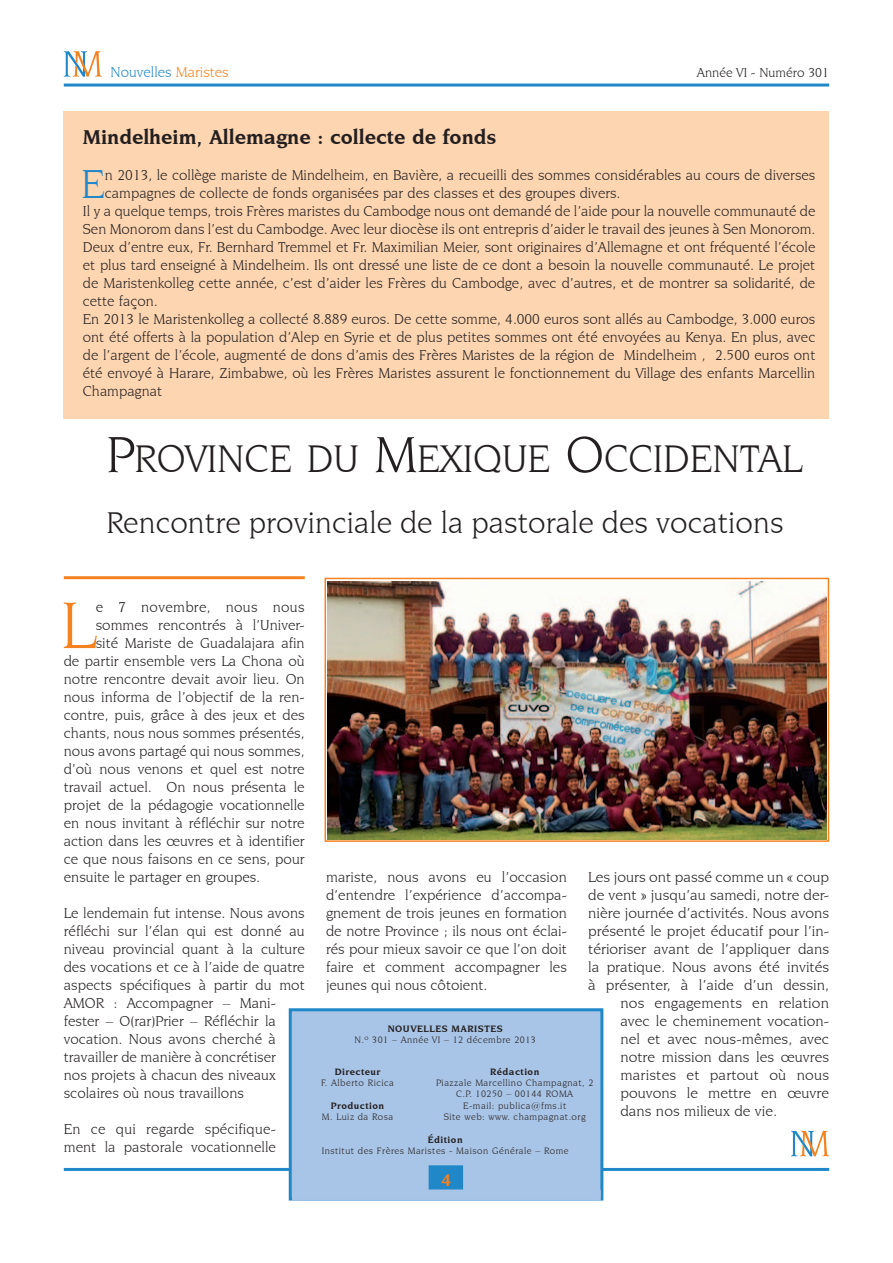
<style>
.page{position:relative;width:893px;height:1263px;background:#fff}
.page>*{position:absolute;margin:0;border:0;box-sizing:border-box;transform-origin:0 0}
.t1{font:70.2px "Novarese IT Cby BT";color:#f58220}
.t2{font:42.6px "Novarese IT Cby BT";color:#2088c9}
.t3{font:40.5px "Novarese IT Cby BT";color:#231f20}
.t4{font:31.5px "Novarese IT Cby BT";color:#231f20}
.t5{font:700 21px "Novarese IT Cby BT";color:#231f20}
.t6{font:700 18px "Novarese IT Cby BT";color:#f58220}
.t7{font:15px/18px "Novarese IT Cby BT";color:#231f20}
.t8{font:15px "Novarese IT Cby BT";color:#231f20;scale:1.04 1}
.t9{font:15px "Novarese IT Cby BT";letter-spacing:.02em;color:#231f20}
.t10{font:15px "Novarese IT Cby BT";color:#2088c9}
.t11{font:13.5px "Novarese IT Cby BT";color:#231f20}
.t12{font:9.75px/11.2px "Novarese IT Cby BT";letter-spacing:.05em;color:#231f20;text-align:center}
.t13{font:700 9.75px "Novarese IT Cby BT";letter-spacing:.05em;color:#231f20}
.s1{color:#f58220}
.s2{font-size:54px}
</style>
<div class="page">
<hr style="left:64px;top:84px;width:765px;height:3px;background:#2088c9">
<svg style="left:64px;top:51px;width:38px;height:26px"></svg>
<svg style="left:791px;top:1131px;width:38px;height:25px"></svg>
<hr style="left:64px;top:1168px;width:765px;height:3px;background:#2088c9">
<div style="left:289px;top:1008px;width:314px;height:192px;background:#a8c4e6;border:3px solid #2088c9"></div>
<div style="left:429px;top:1165px;width:34px;height:25px;background:#2088c9;border:3px solid #2088c9"></div>
<div style="left:292px;top:1190px;width:309px;height:10px;background:#a8c4e6"></div>
<hr style="left:64px;top:576px;width:241px;height:3px;background:#f58220">
<img style="left:328px;top:581px;width:498px;height:258px">
<div style="left:325px;top:578px;width:504px;height:264px;border:2px solid #f58220"></div>
<div style="left:64px;top:111px;width:765px;height:307px;background:#fdd5b0"></div>
<p class="t10" style="left:111px;top:63px;width:120px">Nouvelles <span class="s1">Maristes</span></p>
<p class="t11" style="left:697px;top:64px;width:134px">Année VI - Numéro 301</p>
<h3 class="t5" style="left:83px;top:124px;width:415px">Mindelheim, Allemagne : collecte de fonds</h3>
<h2 class="t2" style="left:81px;top:159px;width:25px">E</h2>
<p class="t7" style="left:105px;top:166px;width:712px">n 2013, le collège mariste de Mindelheim, en Bavière, a recueilli des sommes considérables au cours de diverses</p>
<p class="t7" style="left:105px;top:184px;width:517px">campagnes de collecte de fonds organisées par des classes et des groupes divers.</p>
<p class="t7" style="left:83px;top:202px;width:734px">Il y a quelque temps, trois Frères maristes du Cambodge nous ont demandé de l’aide pour la nouvelle communauté de</p>
<p class="t7" style="left:83px;top:220px;width:734px">Sen Monorom dans l’est du Cambodge. Avec leur diocèse ils ont entrepris d’aider le travail des jeunes à Sen Monorom.</p>
<p class="t7" style="left:83px;top:238px;width:734px">Deux d’entre eux, Fr. Bernhard Tremmel et Fr. Maximilian Meier, sont originaires d’Allemagne et ont fréquenté l’école</p>
<p class="t7" style="left:83px;top:256px;width:734px">et plus tard enseigné à Mindelheim. Ils ont dressé une liste de ce dont a besoin la nouvelle communauté. Le projet</p>
<p class="t7" style="left:83px;top:274px;width:734px">de Maristenkolleg cette année, c’est d’aider les Frères du Cambodge, avec d’autres, et de montrer sa solidarité, de</p>
<p class="t7" style="left:83px;top:292px;width:76px">cette façon.</p>
<p class="t7" style="left:83px;top:310px;width:734px">En 2013 le Maristenkolleg a collecté 8.889 euros. De cette somme, 4.000 euros sont allés au Cambodge, 3.000 euros</p>
<p class="t7" style="left:83px;top:328px;width:734px">ont été offerts à la population d’Alep en Syrie et de plus petites sommes ont été envoyées au Kenya. En plus, avec</p>
<p class="t7" style="left:83px;top:346px;width:734px">de l’argent de l’école, augmenté de dons d’amis des Frères Maristes de la région de Mindelheim , 2.500 euros ont</p>
<p class="t7" style="left:83px;top:364px;width:734px">été envoyé à Harare, Zimbabwe, où les Frères Maristes assurent le fonctionnement du Village des enfants Marcellin</p>
<p class="t7" style="left:83px;top:382px;width:81px">Champagnat</p>
<h3 class="t3" style="left:106px;top:435px;width:697px"><span class="s2">P</span>ROVINCE DU <span class="s2">M</span>EXIQUE <span class="s2">O</span>CCIDENTAL</h3>
<h3 class="t4" style="left:106px;top:504px;width:679px">Rencontre provinciale de la pastorale des vocations</h3>
<h1 class="t1" style="left:61px;top:583px;width:36px">L</h1>
<p class="t9" style="left:96px;top:598px;width:210px">e 7 novembre, nous nous</p>
<p class="t7" style="left:96px;top:616px;width:210px">sommes rencontrés à l’Univer-</p>
<p class="t7" style="left:96px;top:634px;width:210px">sité Mariste de Guadalajara afin</p>
<p class="t7" style="left:64px;top:652px;width:242px">de partir ensemble vers La Chona où</p>
<p class="t7" style="left:64px;top:670px;width:242px">notre rencontre devait avoir lieu. On</p>
<p class="t7" style="left:64px;top:688px;width:242px">nous informa de l’objectif de la ren-</p>
<p class="t7" style="left:64px;top:706px;width:242px">contre, puis, grâce à des jeux et des</p>
<p class="t7" style="left:64px;top:724px;width:242px">chants, nous nous sommes présentés,</p>
<p class="t7" style="left:64px;top:742px;width:242px">nous avons partagé qui nous sommes,</p>
<p class="t7" style="left:64px;top:760px;width:242px">d’où nous venons et quel est notre</p>
<p class="t7" style="left:64px;top:778px;width:242px">travail actuel. On nous présenta le</p>
<p class="t7" style="left:64px;top:796px;width:242px">projet de la pédagogie vocationnelle</p>
<p class="t7" style="left:64px;top:814px;width:242px">en nous invitant à réfléchir sur notre</p>
<p class="t7" style="left:64px;top:832px;width:242px">action dans les œuvres et à identifier</p>
<p class="t7" style="left:64px;top:850px;width:242px">ce que nous faisons en ce sens, pour</p>
<p class="t7" style="left:64px;top:868px;width:198px">ensuite le partager en groupes.</p>
<p class="t7" style="left:64px;top:904px;width:242px">Le lendemain fut intense. Nous avons réfléchi sur l’élan qui est donné au niveau provincial quant à la culture des vocations et ce à l’aide de quatre aspects spécifiques à partir du mot AMOR : Accompagner – Mani&shy;fester – O(rar)Prier – Réfléchir la vocation. Nous avons cherché à travailler de manière à concrétiser<br>nos projets à chacun des niveaux scolaires où nous travaillons</p>
<p class="t7" style="left:64px;top:1120px;width:214px">En ce qui regarde spécifique&shy;ment la pastorale vocationnelle</p>
<p class="t7" style="left:326px;top:868px;width:242px;text-align:justify">mariste, nous avons eu l’occasion d’entendre l’expérience d’accompa&shy;gnement de trois jeunes en formation de notre Province ; ils nous ont éclai&shy;rés pour mieux savoir ce que l’on doit faire et comment accompagner les jeunes qui nous côtoient.</p>
<p class="t8" style="left:588px;top:868px;width:233px">Les jours ont passé comme un « coup</p>
<p class="t8" style="left:588px;top:886px;width:233px">de vent » jusqu’au samedi, notre der-</p>
<p class="t8" style="left:588px;top:904px;width:233px">nière journée d’activités. Nous avons</p>
<p class="t8" style="left:588px;top:922px;width:233px">présenté le projet éducatif pour l’in-</p>
<p class="t8" style="left:588px;top:940px;width:233px">térioriser avant de l’appliquer dans</p>
<p class="t8" style="left:588px;top:958px;width:233px">la pratique. Nous avons été invités</p>
<p class="t8" style="left:588px;top:976px;width:233px">à présenter, à l’aide d’un dessin,</p>
<p class="t8" style="left:620px;top:994px;width:202px">nos engagements en relation</p>
<p class="t8" style="left:620px;top:1012px;width:202px">avec le cheminement vocation-</p>
<p class="t8" style="left:620px;top:1030px;width:202px">nel et avec nous-mêmes, avec</p>
<p class="t8" style="left:620px;top:1048px;width:202px">notre mission dans les œuvres</p>
<p class="t8" style="left:620px;top:1066px;width:202px">maristes et partout où nous</p>
<p class="t8" style="left:620px;top:1084px;width:202px">pouvons le mettre en œuvre</p>
<p class="t8" style="left:620px;top:1102px;width:152px">dans nos milieux de vie.</p>
<p class="t13" style="left:388px;top:1023px;width:110px">Nouvelles MARISTES</p>
<p class="t12" style="left:354px;top:1034px;width:183px">N.º 301 – Année VI – 12 décembre 2013</p>
<p class="t13" style="left:335px;top:1066px;width:47px">Directeur</p>
<p class="t12" style="left:321px;top:1077px;width:74px">F. Alberto Ricica</p>
<p class="t13" style="left:331px;top:1099px;width:55px">Production</p>
<p class="t12" style="left:322px;top:1111px;width:73px">M. Luiz da Rosa</p>
<p class="t13" style="left:490px;top:1066px;width:51px">Rédaction</p>
<p class="t12" style="left:436px;top:1077px;width:159px">Piazzale Marcellino Champagnat, 2<br>C.P. 10250 – 00144 ROMA<br>E-mail: publica@fms.it<br>Site web: www. champagnat.org</p>
<p class="t13" style="left:428px;top:1133px;width:36px">Édition</p>
<p class="t12" style="left:322px;top:1145px;width:248px">Institut des Frères Maristes - Maison Générale – Rome</p>
<p class="t6" style="left:441px;top:1169px;width:12px">4</p>
</div>
